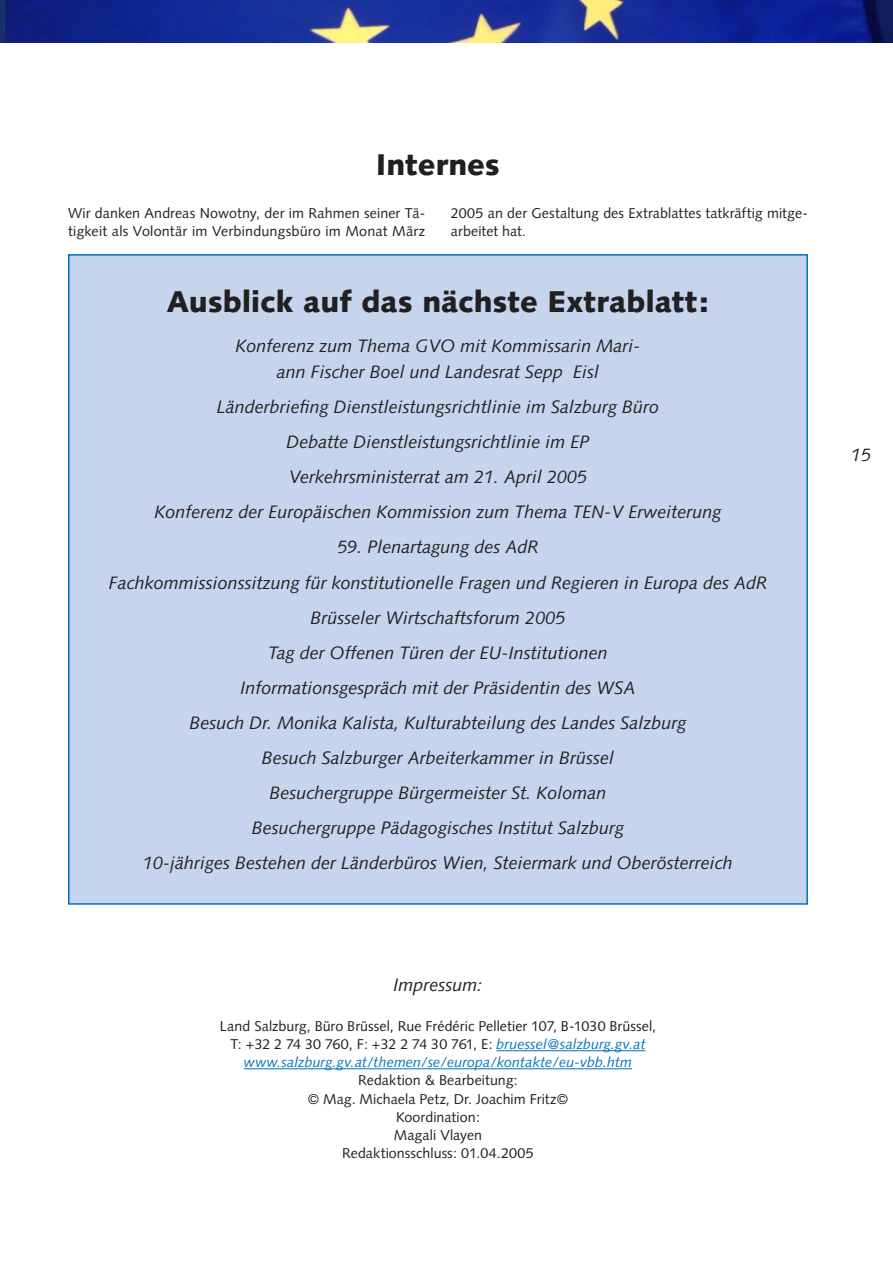
<style>
.page{position:relative;width:893px;height:1263px;background:#fff}
.page>*{position:absolute;margin:0;border:0;box-sizing:border-box;transform-origin:0 0}
.t1{font:900 30px "Syntax";letter-spacing:.005em;color:#231f20}
.t2{font:italic 18px/35.1px "Syntax";color:#231f20;text-align:center}
.t3{font:14.25px/18px "Syntax";letter-spacing:.005em;color:#231f20;text-align:center}
.s1{font-style:italic;color:#0072bc}
</style>
<div class="page">
<img style="left:4px;top:0;width:889px;height:43px">
<img style="left:0;top:0;width:4px;height:43px">
<hr style="left:497px;top:1050px;width:148px;height:1px;background:#0072bc">
<hr style="left:244px;top:1068px;width:388px;height:1px;background:#0072bc">
<div style="left:69px;top:255px;width:738px;height:649px;background:#c6d5ed"></div>
<h1 class="t1" style="left:376px;top:147px;width:125px">Internes</h1>
<p class="t3" style="left:68px;top:204px;width:359px;text-align:left">Wir danken Andreas Nowotny, der im Rahmen seiner Tä&shy;tigkeit als Volontär im Verbindungsbüro im Monat März</p>
<p class="t3" style="left:451px;top:204px;width:359px;text-align:left">2005 an der Gestaltung des Extrablattes tatkräftig mitge&shy;arbeitet hat.</p>
<h1 class="t1" style="left:167px;top:284px;width:543px">Ausblick auf das nächste Extrablatt:</h1>
<p class="t2" style="left:235px;top:332px;width:407px;line-height:26.5px">Konferenz zum Thema GVO mit Kommissarin Mari&shy;ann Fischer Boel und Landesrat Sepp Eisl</p>
<p class="t2" style="left:154px;top:389px;width:569px">Länderbriefing Dienstleistungsrichtlinie im Salzburg Büro<br>Debatte Dienstleistungsrichtlinie im EP<br>Verkehrsministerrat am 21. April 2005<br>Konferenz der Europäischen Kommission zum Thema TEN-V Erweiterung</p>
<p class="t2" style="left:109px;top:530px;width:660px">59. Plenartagung des AdR<br>Fachkommissionssitzung für konstitutionelle Fragen und Regieren in Europa des AdR Brüsseler Wirtschaftsforum 2005<br>Tag der Offenen Türen der EU-Institutionen<br>Informationsgespräch mit der Präsidentin des WSA<br>Besuch Dr. Monika Kalista, Kulturabteilung des Landes Salzburg<br>Besuch Salzburger Arbeiterkammer in Brüssel<br>Besuchergruppe Bürgermeister St. Koloman<br>Besuchergruppe Pädagogisches Institut Salzburg<br>10-jähriges Bestehen der Länderbüros Wien, Steiermark und Oberösterreich</p>
<p class="t2" style="left:393px;top:967px;width:91px">Impressum:</p>
<p class="t3" style="left:220px;top:1017px;width:438px">Land Salzburg, Büro Brüssel, Rue Frédéric Pelletier 107, B-1030 Brüssel,<br>T: +32 2 74 30 760, F: +32 2 74 30 761, E: <span class="s1">bruessel@salzburg.gv.at www.salzburg.gv.at/themen/se/europa/kontakte/eu-vbb.htm</span></p>
<p class="t3" style="left:308px;top:1071px;width:262px">Redaktion &amp; Bearbeitung:<br>© Mag. Michaela Petz, Dr. Joachim Fritz©<br>Koordination:<br>Magali Vlayen<br>Redaktionsschluss: 01.04.2005</p>
<p class="t2" style="left:851px;top:437px;width:22px">15</p>
</div>
